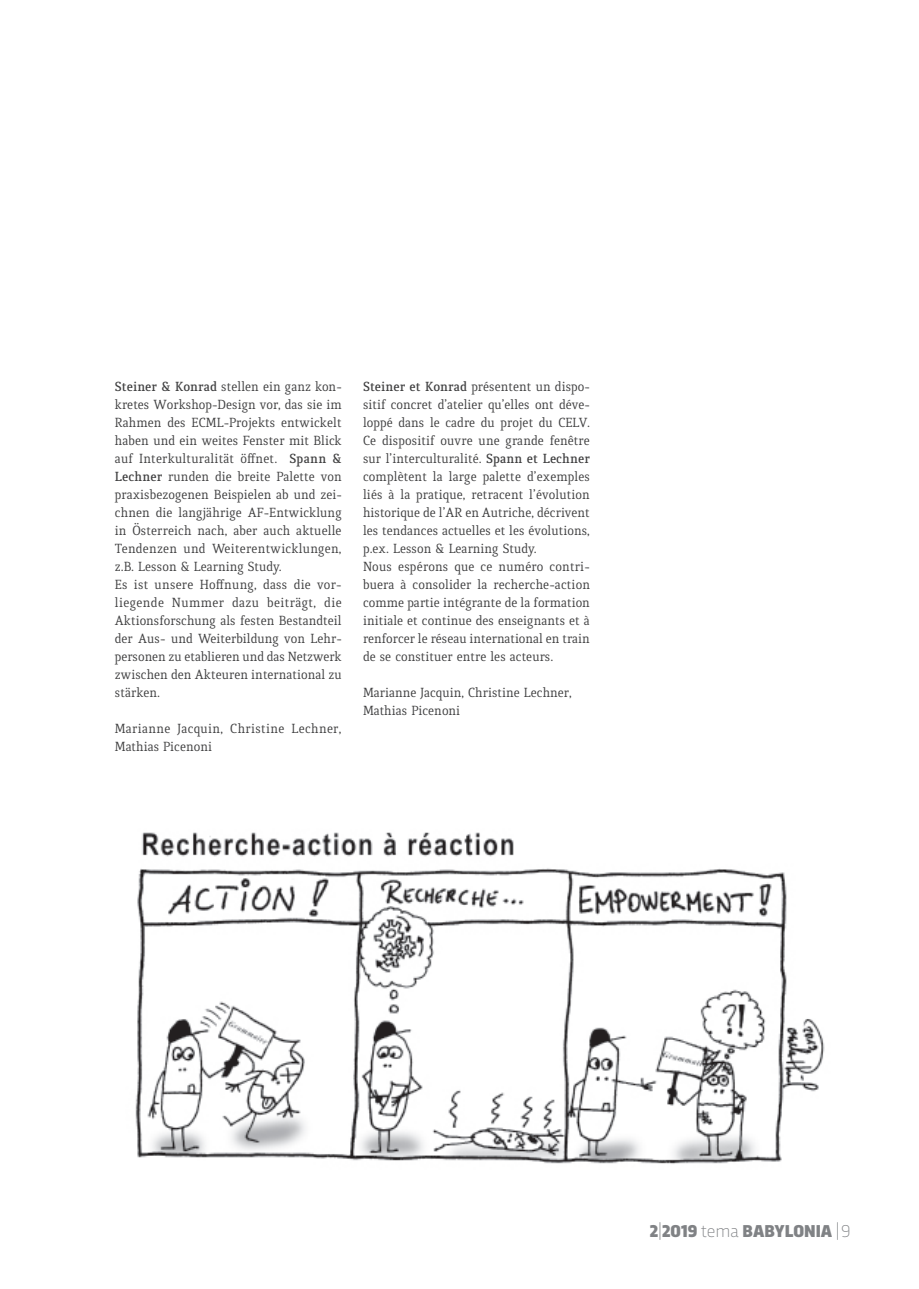
<style>
.page{position:relative;width:919px;height:1289px;background:#fff}
.page>*{position:absolute;margin:0;border:0;box-sizing:border-box;transform-origin:0 0}
.t1{font:900 18px "Trasandina";color:#808285}
.t2{font:14.25px/18px "Quiroga Serif Pro";color:#3e3e3f}
.t3{font:14.25px/18px "Quiroga Serif Pro";letter-spacing:.02em;color:#3e3e3f}
.s1{font-weight:600}
.s2{font-weight:200}
</style>
<div class="page">
<img style="left:135px;top:832px;width:690px;height:332px">
<p class="t2" style="left:115px;top:377px;width:228px"><span class="s1">Steiner &amp; Konrad</span> stellen ein ganz kon&shy;kretes Workshop-Design vor, das sie im Rahmen des ECML-Projekts entwickelt haben und ein weites Fenster mit Blick auf Interkulturalität öffnet. <span class="s1">Spann &amp; Lechner</span> runden die breite Palette von praxisbezogenen Beispielen ab und zei&shy;chnen die langjährige AF-Entwicklung in Österreich nach, aber auch aktuelle Tendenzen und Weiterentwicklungen, z.B. Lesson &amp; Learning Study.<br>Es ist unsere Hoffnung, dass die vor&shy;liegende Nummer dazu beiträgt, die Aktionsforschung als festen Bestandteil der Aus- und Weiterbildung von Lehr&shy;personen zu etablieren und das Netzwerk zwischen den Akteuren international zu stärken.</p>
<p class="t3" style="left:115px;top:719px;width:228px">Marianne Jacquin, Christine Lechner,<br>Mathias Picenoni</p>
<p class="t2" style="left:363px;top:377px;width:228px"><span class="s1">Steiner et Konrad</span> présentent un dispo&shy;sitif concret d’atelier qu’elles ont déve&shy;loppé dans le cadre du projet du CELV.<br>Ce dispositif ouvre une grande fenêtre sur l’interculturalité. <span class="s1">Spann et Lechner </span>complètent la large palette d’exemples liés à la pratique, retracent l’évolution historique de l’AR en Autriche, décrivent les tendances actuelles et les évolutions, p.ex. Lesson &amp; Learning Study.<br>Nous espérons que ce numéro contri&shy;buera à consolider la recherche-action comme partie intégrante de la formation initiale et continue des enseignants et à renforcer le réseau international en train de se constituer entre les acteurs.</p>
<p class="t2" style="left:363px;top:683px;width:210px">Marianne Jacquin, Christine Lechner,<br>Mathias Picenoni</p>
<p class="t1" style="left:649px;top:1218px;width:202px">2<span class="s2">|</span>2019 <span class="s2">tema</span> BABYLONIA <span class="s2">| 9</span></p>
</div>
